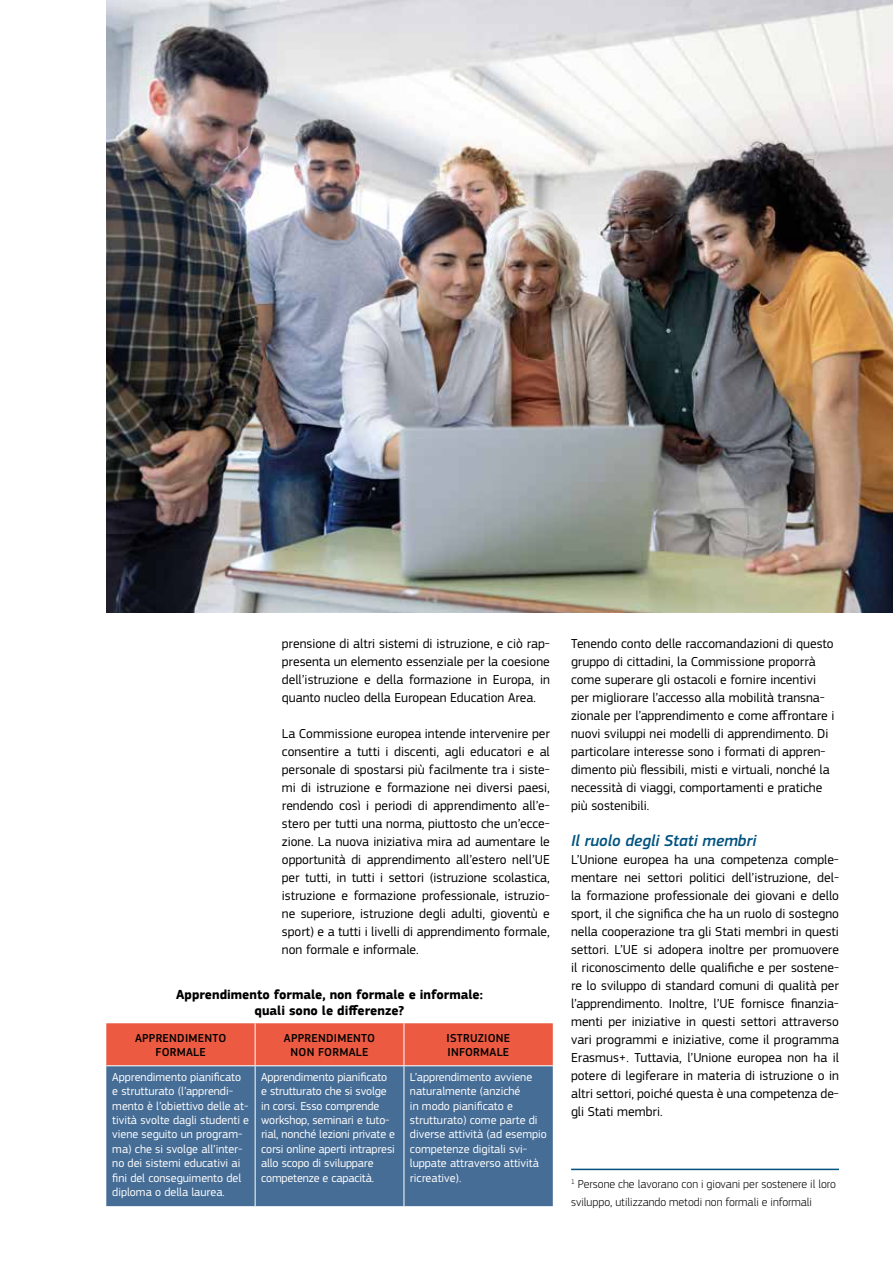
<style>
.page{position:relative;width:893px;height:1263px;background:#fff}
.page>*{position:absolute;margin:0;border:0;box-sizing:border-box;transform-origin:0 0}
.t1{font:italic 500 16.5px "EC Square Sans Pro";color:#005380}
.t2{font:13.5px/18px "EC Square Sans Pro";color:#000;text-align:justify}
.t3{font:700 13.5px/16.2px "EC Square Sans Pro";color:#000;text-align:center}
.t4{font:12px/14.4px "EC Square Sans Pro";color:#fff}
.t5{font:300 12px/18px "EC Square Sans Pro";color:#000}
.t6{font:500 12px/14.4px "EC Square Sans Pro";letter-spacing:.02em;color:#000;text-align:center}
</style>
<div class="page">
<img style="left:106px;top:0;width:787px;height:612px">
<div style="left:106px;top:1023px;width:447px;height:42px;background:#eb5a41"></div>
<div style="left:106px;top:1066px;width:447px;height:140px;background:#466d96"></div>
<hr style="left:255px;top:1023px;width:1px;height:42px;background:#fff">
<hr style="left:404px;top:1023px;width:1px;height:42px;background:#fff">
<hr style="left:255px;top:1066px;width:1px;height:140px;background:#fff">
<hr style="left:404px;top:1066px;width:1px;height:140px;background:#fff">
<hr style="left:571px;top:1169px;width:268px;height:1px;background:#005380">
<p class="t2" style="left:282px;top:635px;width:269px">prensione di altri sistemi di istruzione, e ciò rap&shy;presenta un elemento essenziale per la coesione dell’istruzione e della formazione in Europa, in quanto nucleo della European Education Area.</p>
<p class="t2" style="left:282px;top:725px;width:269px">La Commissione europea intende intervenire per consentire a tutti i discenti, agli educatori e al personale di spostarsi più facilmente tra i siste&shy;mi di istruzione e formazione nei diversi paesi, rendendo così i periodi di apprendimento all’e&shy;stero per tutti una norma, piuttosto che un’ecce&shy;zione. La nuova iniziativa mira ad aumentare le opportunità di apprendimento all’estero nell’UE per tutti, in tutti i settori (istruzione scolastica, istruzione e formazione professionale, istruzio&shy;ne superiore, istruzione degli adulti, gioventù e sport) e a tutti i livelli di apprendimento formale, non formale e informale.</p>
<p class="t3" style="left:176px;top:987px;width:308px">Apprendimento formale, non formale e informale: quali sono le differenze?</p>
<p class="t6" style="left:135px;top:1031px;width:93px">APPRENDIMENTO<br>FORMALE</p>
<p class="t6" style="left:284px;top:1031px;width:93px">APPRENDIMENTO<br>NON FORMALE</p>
<p class="t6" style="left:446px;top:1031px;width:65px;text-align:left">ISTRUZIONE<br>INFORMALE</p>
<p class="t4" style="left:112px;top:1070px;width:138px">Apprendimento pianificato e strutturato (l’apprendi&shy;mento è l’obiettivo delle at&shy;tività svolte dagli studenti e viene seguito un program&shy;ma) che si svolge all’inter&shy;no dei sistemi educativi ai fini del conseguimento del diploma o della laurea.</p>
<p class="t4" style="left:261px;top:1070px;width:135px">Apprendimento pianificato e strutturato che si svolge in corsi. Esso comprende workshop, seminari e tuto&shy;rial, nonché lezioni private e corsi online aperti intrapresi allo scopo di sviluppare competenze e capacità.</p>
<p class="t4" style="left:410px;top:1070px;width:138px">L’apprendimento avviene naturalmente (anziché<br>in modo pianificato e strutturato) come parte di diverse attività (ad esempio competenze digitali svi&shy;luppate attraverso attività ricreative).</p>
<p class="t2" style="left:571px;top:635px;width:265px;text-align:left">Tenendo conto delle raccomandazioni di questo gruppo di cittadini, la Commissione proporrà come superare gli ostacoli e fornire incentivi per migliorare l’accesso alla mobilità transna&shy;zionale per l’apprendimento e come affrontare i nuovi sviluppi nei modelli di apprendimento. Di particolare interesse sono i formati di appren&shy;dimento più flessibili, misti e virtuali, nonché la necessità di viaggi, comportamenti e pratiche più sostenibili.</p>
<p class="t1" style="left:571px;top:831px;width:187px">Il ruolo degli Stati membri</p>
<p class="t2" style="left:571px;top:851px;width:269px">L’Unione europea ha una competenza comple&shy;mentare nei settori politici dell’istruzione, del&shy;la formazione professionale dei giovani e dello sport, il che significa che ha un ruolo di sostegno nella cooperazione tra gli Stati membri in questi settori. L’UE si adopera inoltre per promuovere il riconoscimento delle qualifiche e per sostene&shy;re lo sviluppo di standard comuni di qualità per l’apprendimento. Inoltre, l’UE fornisce finanzia&shy;menti per iniziative in questi settori attraverso vari programmi e iniziative, come il programma Erasmus+. Tuttavia, l’Unione europea non ha il potere di legiferare in materia di istruzione o in altri settori, poiché questa è una competenza de&shy;gli Stati membri.</p>
<p class="t5" style="left:571px;top:1175px;width:267px"><sup>1</sup> Persone che lavorano con i giovani per sostenere il loro sviluppo, utilizzando metodi non formali e informali</p>
</div>
